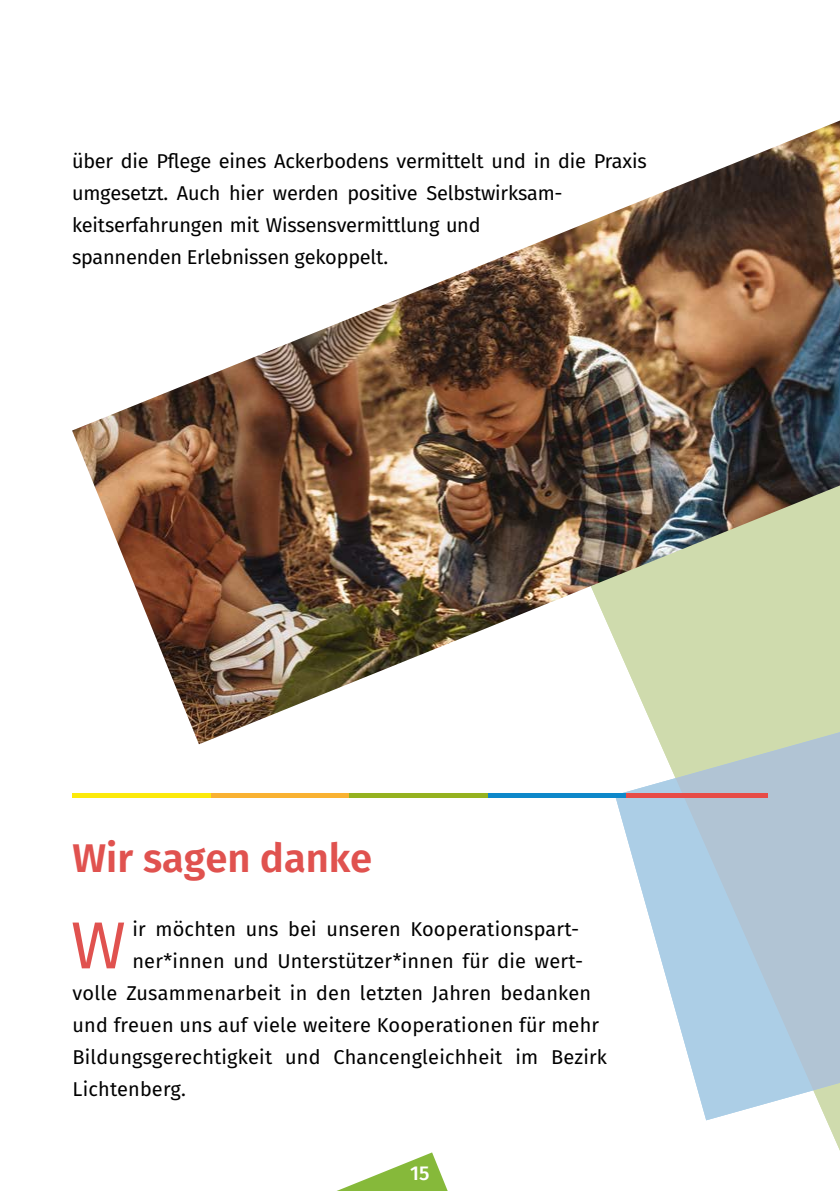
<style>
.page{position:relative;width:840px;height:1191px;background:#fff}
.page>*{position:absolute;margin:0;border:0;box-sizing:border-box;transform-origin:0 0}
.t1{font:66.4px "Fira Sans";color:#e0524f}
.t2{font:600 40px "Fira Sans";color:#e0524f}
.t3{font:20px/32px "Fira Sans";letter-spacing:.005em;color:#000}
.t4{font:500 20px "Fira Sans";color:#fff}
</style>
<div class="page">
<svg style="left:337px;top:1152px;width:110px;height:39px"></svg>
<svg style="left:616px;top:778px;width:196px;height:342px"></svg>
<svg style="left:812px;top:1090px;width:27px;height:58px"></svg>
<svg style="left:675px;top:744px;width:164px;height:346px;fill:#b1c4d4"></svg>
<div style="left:72px;top:793px;width:139px;height:5px;background:#fcea0b"></div>
<div style="left:211px;top:793px;width:138px;height:5px;background:#f9b232"></div>
<div style="left:349px;top:793px;width:138px;height:5px;background:#95b220"></div>
<div style="left:487px;top:793px;width:139px;height:5px;background:#0e88ca"></div>
<div style="left:626px;top:793px;width:141px;height:5px;background:#e74c47"></div>
<img style="left:72px;top:121px;width:767px;height:623px">
<p class="t3" style="left:72px;top:144px;width:575px">über die Pflege eines Ackerbodens vermittelt und in die Praxis umgesetzt. Auch hier werden positive Selbstwirksam&shy;keitserfahrungen mit Wissensvermittlung und<br>spannenden Erlebnissen gekoppelt.</p>
<h2 class="t2" style="left:72px;top:825px;width:301px">Wir sagen danke</h2>
<h1 class="t1" style="left:71px;top:895px;width:56px">W</h1>
<p class="t3" style="left:132px;top:912px;width:448px">ir möchten uns bei unseren Kooperationspart-</p>
<p class="t3" style="left:132px;top:944px;width:452px">ner*innen und Unterstützer*innen für die wert-</p>
<p class="t3" style="left:72px;top:976px;width:520px">volle Zusammenarbeit in den letzten Jahren bedanken</p>
<p class="t3" style="left:72px;top:1008px;width:528px">und freuen uns auf viele weitere Kooperationen für mehr</p>
<p class="t3" style="left:72px;top:1040px;width:536px">Bildungsgerechtigkeit und Chancengleichheit im Bezirk</p>
<p class="t3" style="left:72px;top:1072px;width:115px">Lichtenberg.</p>
<p class="t4" style="left:410px;top:1157px;width:21px">15</p>
</div>
